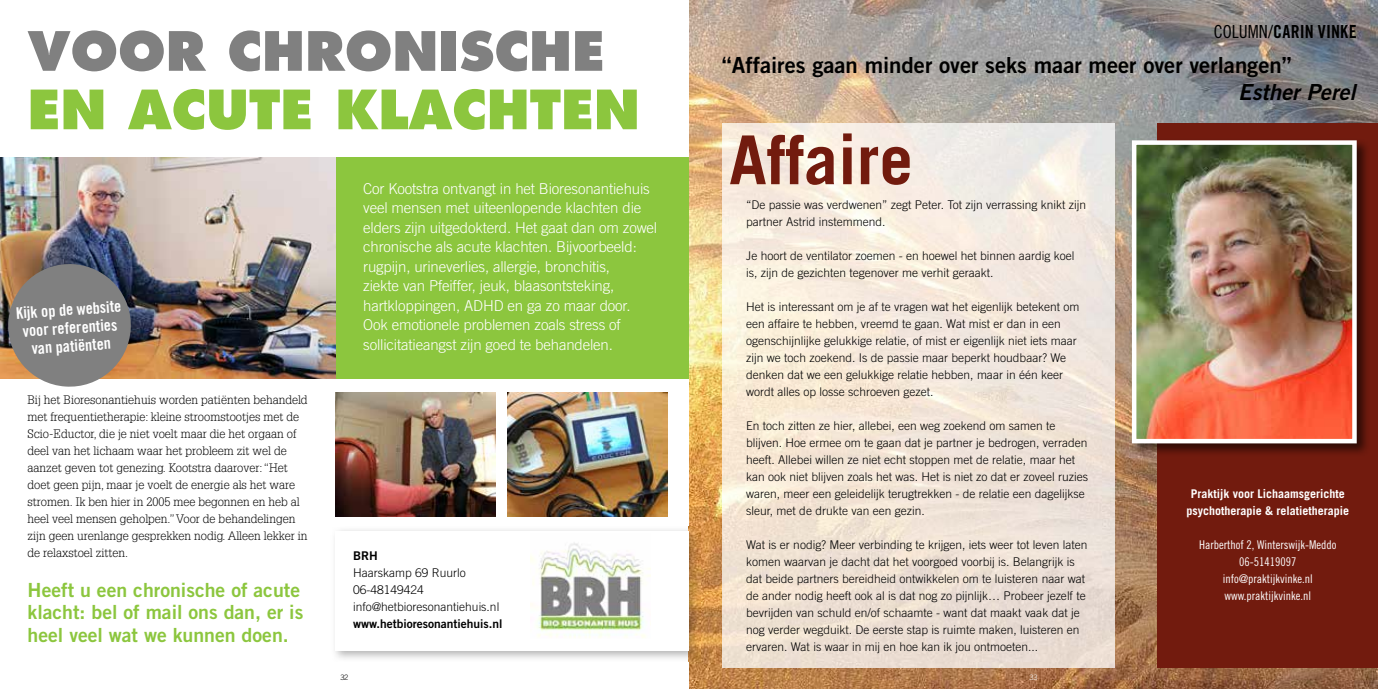
<style>
.page{position:relative;width:1378px;height:689px;background:#fff}
.page>*{position:absolute;margin:0;border:0;box-sizing:border-box;transform-origin:0 0}
.t1{font:700 67.5px "Trade Gothic LT Std";color:#721b0e}
.t2{font:800 52.65px "Futura";color:#8cc63e}
.t3{font:800 52.65px "Futura";color:#808080}
.t4{font:22.2px "Trade Gothic LT Std Bd 2";color:#000}
.t5{font:22.2px "Trade Gothic LT Std Bd 2 Obl";color:#000}
.t6{font:19.5px/22.5px "Trade Gothic LT Std Bd 2";color:#8cc63e}
.t7{font:18px "Trade Gothic LT Std Bd Cn 20";letter-spacing:.005em;color:#000}
.t8{font:16.05px/18.3px "Trade Gothic LT Std Bd Cn 20";color:#fff;text-align:center}
.t9{font:300 15px/19.5px "Trade Gothic LT Std";letter-spacing:-.01em;color:#fff}
.t10{font:300 12px/17px "Trade Gothic LT Std";color:#000}
.t11{font:300 12px/17px "Glypha LT Std";color:#000}
.t12{font:12px/17px "Trade Gothic LT Std Cn 18";color:#fff;text-align:center}
.t13{font:700 12px/17px "Trade Gothic LT Std";color:#fff;text-align:center}
.t14{font:12px "Trade Gothic LT Std Bd 2";color:#000}
.t15{font:300 7.5px "Trade Gothic LT Std";color:#000}
.t16{font:300 7.5px "Trade Gothic LT Std";color:#fff}
.s1{font-family:"Trade Gothic LT Std Cn 18"}
</style>
<div class="page">
<img style="left:689px;top:0;width:689px;height:689px">
<div style="left:1157px;top:123px;width:221px;height:545px;background:#721b0e"></div>
<img style="left:722px;top:123px;width:392px;height:545px">
<img style="left:1129px;top:138px;width:238px;height:319px">
<img style="left:1137px;top:145px;width:214px;height:293px">
<div style="left:1132px;top:140px;width:224px;height:303px;border:4px solid #fff"></div>
<div style="left:336px;top:157px;width:353px;height:221px;background:#8cc63e"></div>
<img style="left:335px;top:526px;width:365px;height:136px">
<div style="left:336px;top:531px;width:353px;height:120px;background:#fff"></div>
<img style="left:531px;top:542px;width:119px;height:96px">
<img style="left:0;top:157px;width:336px;height:221px">
<svg style="left:6px;top:262px;width:127px;height:125px"></svg>
<img style="left:507px;top:392px;width:161px;height:124px">
<img style="left:336px;top:392px;width:159px;height:124px">
<h2 class="t3" style="left:28px;top:19px;width:579px">VOOR CHRONISCHE</h2>
<h2 class="t2" style="left:28px;top:77px;width:614px">EN ACUTE KLACHTEN</h2>
<h3 class="t8" style="left:16px;top:304px;width:107px;rotate:-4deg">Kijk op de website voor referenties van patiënten</h3>
<p class="t11" style="left:28px;top:392px;width:281px">Bij het Bioresonantiehuis worden patiënten behandeld met frequentietherapie: kleine stroomstootjes met de Scio-Eductor, die je niet voelt maar die het orgaan of deel van het lichaam waar het probleem zit wel de aanzet geven tot genezing. Kootstra daarover: “Het doet geen pijn, maar je voelt de energie als het ware stromen. Ik ben hier in 2005 mee begonnen en heb al heel veel mensen geholpen.” Voor de behandelingen zijn geen urenlange gesprekken nodig. Alleen lekker in de relaxstoel zitten.</p>
<h3 class="t6" style="left:28px;top:578px;width:277px">Heeft u een chronische of acute klacht: bel of mail ons dan, er is heel veel wat we kunnen doen.</h3>
<p class="t9" style="left:363px;top:178px;width:295px">Cor Kootstra ontvangt in het Bioresonantiehuis veel mensen met uiteenlopende klachten die elders zijn uitgedokterd. Het gaat dan om zowel chronische als acute klachten. Bijvoorbeeld: rugpijn, urineverlies, allergie, bronchitis,<br>ziekte van Pfeiffer, jeuk, blaasontsteking, hartkloppingen, ADHD en ga zo maar door.<br>Ook emotionele problemen zoals stress of sollicitatieangst zijn goed te behandelen.</p>
<p class="t14" style="left:353px;top:548px;width:26px">BRH</p>
<p class="t10" style="left:353px;top:564px;width:148px">Haarskamp 69 Ruurlo<br>06-48149424 info@hetbioresonantiehuis.nl</p>
<p class="t14" style="left:353px;top:616px;width:151px">www.hetbioresonantiehuis.nl</p>
<h3 class="t7" style="left:1214px;top:21px;width:144px"><span class="s1">COLUMN/</span>CARIN VINKE</h3>
<h3 class="t4" style="left:722px;top:52px;width:571px">“Affaires gaan minder over seks maar meer over verlangen”</h3>
<h3 class="t5" style="left:1238px;top:78px;width:119px">Esther Perel</h3>
<h1 class="t1" style="left:729px;top:119px;width:185px">Affaire</h1>
<p class="t10" style="left:746px;top:196px;width:342px">“De passie was verdwenen” zegt Peter. Tot zijn verrassing knikt zijn partner Astrid instemmend.</p>
<p class="t10" style="left:746px;top:247px;width:330px">Je hoort de ventilator zoemen - en hoewel het binnen aardig koel is, zijn de gezichten tegenover me verhit geraakt.</p>
<p class="t10" style="left:746px;top:298px;width:335px">Het is interessant om je af te vragen wat het eigenlijk betekent om een affaire te hebben, vreemd te gaan. Wat mist er dan in een ogenschijnlijke gelukkige relatie, of mist er eigenlijk niet iets maar zijn we toch zoekend. Is de passie maar beperkt houdbaar? We denken dat we een gelukkige relatie hebben, maar in één keer wordt alles op losse schroeven gezet.</p>
<p class="t10" style="left:746px;top:417px;width:343px">En toch zitten ze hier, allebei, een weg zoekend om samen te blijven. Hoe ermee om te gaan dat je partner je bedrogen, verraden heeft. Allebei willen ze niet echt stoppen met de relatie, maar het kan ook niet blijven zoals het was. Het is niet zo dat er zoveel ruzies waren, meer een geleidelijk terugtrekken - de relatie een dagelijkse sleur, met de drukte van een gezin.</p>
<p class="t10" style="left:746px;top:536px;width:343px">Wat is er nodig? Meer verbinding te krijgen, iets weer tot leven laten komen waarvan je dacht dat het voorgoed voorbij is. Belangrijk is dat beide partners bereidheid ontwikkelen om te luisteren naar wat de ander nodig heeft ook al is dat nog zo pijnlijk… Probeer jezelf te bevrijden van schuld en/of schaamte - want dat maakt vaak dat je nog verder wegduikt. De eerste stap is ruimte maken, luisteren en ervaren. Wat is waar in mij en hoe kan ik jou ontmoeten...</p>
<p class="t13" style="left:1186px;top:485px;width:164px">Praktijk voor Lichaamsgerichte psychotherapie &amp; relatietherapie</p>
<p class="t12" style="left:1199px;top:536px;width:139px">Harberthof 2, Winterswijk-Meddo<br>06-51419097 info@praktijkvinke.nl www.praktijkvinke.nl</p>
<p class="t15" style="left:340px;top:672px;width:10px">32</p>
<p class="t16" style="left:1029px;top:672px;width:10px">33</p>
</div>
